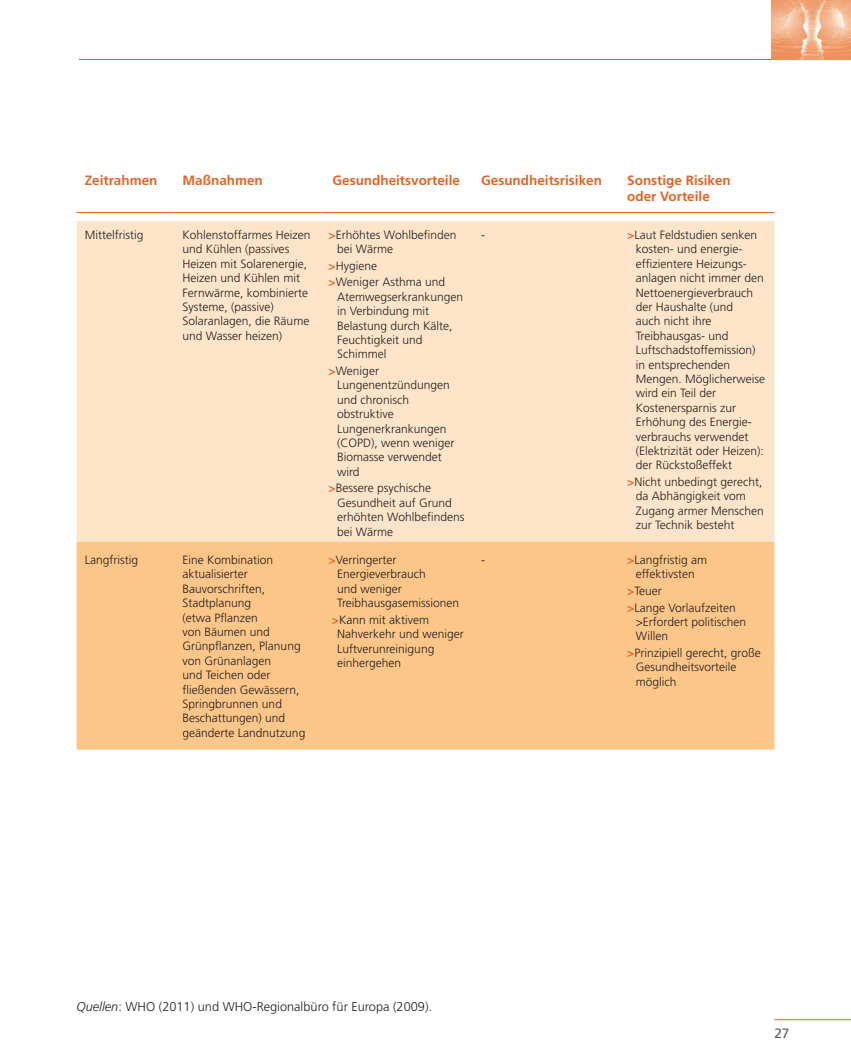
<style>
.page{position:relative;width:851px;height:1063px;background:#fff}
.page>*{position:absolute;margin:0;border:0;box-sizing:border-box;transform-origin:0 0}
.testatina_tabelle{font:700 13.5px "Frutiger";color:#e46424}
.t1{font:13.5px "Frutiger";color:#57585a}
.Testo{font:300 12.75px "Frutiger";color:#231f20}
.Tetso_tabelle{font:300 12px/14.4px "Frutiger";color:#231f20}
.s1{font-weight:700;color:#e46424}
.s2{font-style:italic}
</style>
<div class="page">
<hr style="left:79px;top:59px;width:771px;height:1px;background:#e46424">
<img style="left:771px;top:0;width:79px;height:59px">
<hr style="left:774px;top:1019px;width:76px;height:1px;background:#e46424">
<div style="left:77px;top:221px;width:697px;height:321px;background:#fee5ca"></div>
<div style="left:77px;top:542px;width:697px;height:208px;background:#fdc689"></div>
<hr style="left:77px;top:212px;width:97px;height:1px;background:#e46424">
<hr style="left:174px;top:212px;width:146px;height:1px;background:#e46424">
<hr style="left:320px;top:212px;width:153px;height:1px;background:#e46424">
<hr style="left:473px;top:212px;width:146px;height:1px;background:#e46424">
<hr style="left:619px;top:212px;width:155px;height:1px;background:#e46424">
<p class="testatina_tabelle" style="left:85px;top:172px;width:74px">Zeitrahmen</p>
<p class="testatina_tabelle" style="left:182px;top:172px;width:82px">Maßnahmen</p>
<p class="testatina_tabelle" style="left:332px;top:172px;width:129px">Gesundheitsvorteile</p>
<p class="testatina_tabelle" style="left:481px;top:172px;width:122px">Gesundheitsrisiken</p>
<p class="testatina_tabelle" style="left:627px;top:172px;width:105px">Sonstige Risiken</p>
<p class="testatina_tabelle" style="left:627px;top:188px;width:84px">oder Vorteile</p>
<p class="Tetso_tabelle" style="left:85px;top:228px;width:60px">Mittelfristig</p>
<p class="Tetso_tabelle" style="left:182px;top:228px;width:129px">Kohlenstoffarmes Heizen und Kühlen (passives<br>Heizen mit Solarenergie,<br>Heizen und Kühlen mit<br>Fernwärme, kombinierte<br>Systeme, (passive)<br>Solaranlagen, die Räume und Wasser heizen)</p>
<p class="Tetso_tabelle" style="left:337px;top:228px;width:121px;text-indent:-9px"><span class="s1">&gt;</span>Erhöhtes Wohlbefinden bei Wärme</p>
<p class="Tetso_tabelle" style="left:481px;top:228px;width:5px">-</p>
<p class="Tetso_tabelle" style="left:635px;top:228px;width:131px;text-indent:-9px"><span class="s1">&gt;</span>Laut Feldstudien senken kosten- und energie&shy;effizientere Heizungs&shy;anlagen nicht immer den<br>Nettoenergieverbrauch der Haushalte (und<br>auch nicht ihre<br>Treibhausgas- und<br>Luftschadstoffemission) in entsprechenden<br>Mengen. Möglicherweise wird ein Teil der<br>Kostenersparnis zur<br>Erhöhung des Energie&shy;verbrauchs verwendet (Elektrizität oder Heizen): der Rückstoßeffekt</p>
<p class="Tetso_tabelle" style="left:635px;top:475px;width:130px;text-indent:-9px"><span class="s1">&gt;</span>Nicht unbedingt gerecht, da Abhängigkeit vom<br>Zugang armer Menschen zur Technik besteht</p>
<p class="Tetso_tabelle" style="left:328px;top:259px;width:50px"><span class="s1">&gt;</span>Hygiene</p>
<p class="Tetso_tabelle" style="left:337px;top:275px;width:128px;text-indent:-9px"><span class="s1">&gt;</span>Weniger Asthma und<br>Atemwegserkrankungen in Verbindung mit<br>Belastung durch Kälte,<br>Feuchtigkeit und<br>Schimmel</p>
<p class="Tetso_tabelle" style="left:337px;top:364px;width:119px;text-indent:-9px"><span class="s1">&gt;</span>Weniger<br>Lungenentzündungen und chronisch obstruktive<br>Lungenerkrankungen (COPD), wenn weniger<br>Biomasse verwendet wird</p>
<p class="Tetso_tabelle" style="left:337px;top:481px;width:129px;text-indent:-9px"><span class="s1">&gt;</span>Bessere psychische<br>Gesundheit auf Grund erhöhten Wohlbefindens bei Wärme</p>
<p class="Tetso_tabelle" style="left:85px;top:553px;width:55px">Langfristig</p>
<p class="Tetso_tabelle" style="left:182px;top:553px;width:124px">Eine Kombination aktualisierter<br>Bauvorschriften,<br>Stadtplanung<br>(etwa Pflanzen<br>von Bäumen und<br>Grünpflanzen, Planung von Grünanlagen<br>und Teichen oder fließenden Gewässern,<br>Springbrunnen und<br>Beschattungen) und geänderte Landnutzung</p>
<p class="Tetso_tabelle" style="left:337px;top:553px;width:124px;text-indent:-9px"><span class="s1">&gt;</span>Verringerter<br>Energieverbrauch<br>und weniger<br>Treibhausgasemissionen</p>
<p class="Tetso_tabelle" style="left:337px;top:612px;width:128px;text-indent:-5px"><span class="s1">&gt;</span>Kann mit aktivem<br>Nahverkehr und weniger<br>Luftverunreinigung einhergehen</p>
<p class="Tetso_tabelle" style="left:481px;top:553px;width:5px">-</p>
<p class="Tetso_tabelle" style="left:627px;top:553px;width:81px;text-align:center"><span class="s1">&gt;</span>Langfristig am effektivsten</p>
<p class="Tetso_tabelle" style="left:627px;top:584px;width:36px"><span class="s1">&gt;</span>Teuer</p>
<p class="Tetso_tabelle" style="left:635px;top:600px;width:112px;text-indent:-9px"><span class="s1">&gt;</span>Lange Vorlaufzeiten &gt;Erfordert politischen<br>Willen</p>
<p class="Tetso_tabelle" style="left:635px;top:645px;width:126px;text-indent:-9px"><span class="s1">&gt;</span>Prinzipiell gerecht, große<br>Gesundheitsvorteile möglich</p>
<p class="Testo" style="left:77px;top:1000px;width:357px"><span class="s2">Quellen</span>: WHO (2011) und WHO-Regionalbüro für Europa (2009).</p>
<p class="t1" style="left:774px;top:1025px;width:16px">27</p>
</div>
